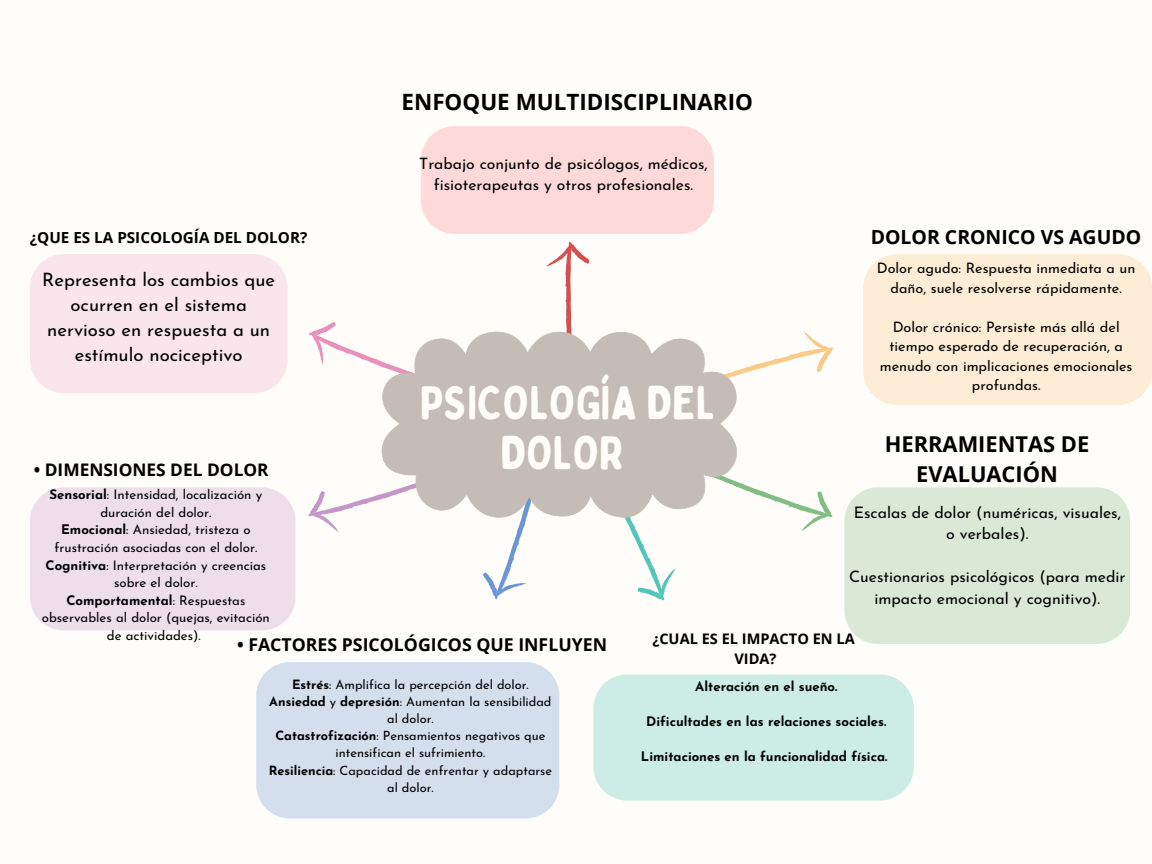
<style>
.page{position:relative;width:1152px;height:864px;background:#fffdf9}
.page>*{position:absolute;margin:0;border:0;box-sizing:border-box;transform-origin:0 0}
.t1{font:47.1px/49.5px "Bobby Jones Soft";color:#fffdf9;text-align:center}
.t2{font:700 22.5px "Open Sans";color:#000}
.t3{font:700 21.9px/30.3px "Open Sans";color:#000;text-align:center}
.t4{font:700 19.5px "Open Sans";color:#000}
.t5{font:18.45px/25px "Josefin Sans";color:#000;text-align:center}
.t6{font:700 17.7px "Open Sans";color:#000}
.t7{font:700 17.25px "Open Sans";color:#000}
.t8{font:15.9px/21.5px "Josefin Sans";color:#000;text-align:center}
.t9{font:15.75px/21.3px "Josefin Sans";color:#000;text-align:center}
.t10{font:700 15.3px "Open Sans";color:#000}
.t11{font:700 14.55px "Open Sans";color:#000}
.t12{font:14.4px/19.5px "Josefin Sans";color:#000;text-align:center}
.t13{font:13.2px/17.5px "Josefin Sans";color:#000;text-align:center}
.t14{font:700 13.2px "Josefin Sans";color:#000}
.t15{font:12.75px/17px "Josefin Sans";color:#000;text-align:center}
.s1{font-weight:700}
</style>
<div class="page">
<svg style="left:546px;top:241px;width:44px;height:89px"></svg>
<svg style="left:309px;top:322px;width:64px;height:43px"></svg>
<svg style="left:308px;top:491px;width:65px;height:41px"></svg>
<svg style="left:744px;top:331px;width:90px;height:42px"></svg>
<div style="left:421px;top:126px;width:293px;height:108px;background:#fdd9d9"></div>
<svg style="left:483px;top:519px;width:43px;height:80px"></svg>
<div style="left:256px;top:662px;width:303px;height:157px;background:#d4dfee"></div>
<div style="left:593px;top:674px;width:321px;height:127px;background:#ccece5"></div>
<div style="left:844px;top:487px;width:286px;height:157px;background:#dae9d6"></div>
<div style="left:863px;top:254px;width:289px;height:151px;background:#fdedd7"></div>
<div style="left:30px;top:487px;width:266px;height:144px;background:#eddeea"></div>
<div style="left:30px;top:254px;width:258px;height:139px;background:#f9e5eb"></div>
<svg style="left:625px;top:484px;width:208px;height:117px"></svg>
<svg style="left:373px;top:358px;width:371px;height:161px"></svg>
<svg style="left:378px;top:330px;width:361px;height:188px;fill:#c4bdb7"></svg>
<p class="t2" style="left:402px;top:86px;width:353px">ENFOQUE MULTIDISCIPLINARIO</p>
<h6 class="t10" style="left:30px;top:227px;width:279px">¿QUE ES LA PSICOLOGÍA DEL DOLOR?</h6>
<h5 class="t5" style="left:42px;top:269px;width:234px">Representa los cambios que ocurren en el sistema nervioso en respuesta a un estímulo nociceptivo</h5>
<p class="t7" style="left:34px;top:458px;width:236px">• DIMENSIONES DEL DOLOR</p>
<h2 class="t9" style="left:419px;top:154px;width:290px">Trabajo conjunto de psicólogos, médicos, fisioterapeutas y otros profesionales.</h2>
<p class="t1" style="left:420px;top:379px;width:297px">PSICOLOGÍA DEL<br>DOLOR</p>
<p class="t4" style="left:871px;top:224px;width:272px">DOLOR CRONICO VS AGUDO</p>
<p class="t12" style="left:877px;top:260px;width:260px">Dolor agudo: Respuesta inmediata a un daño, suele resolverse rápidamente.</p>
<h1 class="t12" style="left:880px;top:318px;width:254px">Dolor crónico: Persiste más allá del tiempo esperado de recuperación, a menudo con implicaciones emocionales profundas.</h1>
<p class="t3" style="left:885px;top:428px;width:206px">HERRAMIENTAS DE<br>EVALUACIÓN</p>
<h2 class="t13" style="left:50px;top:487px;width:214px"><span class="s1">Sensorial</span>: Intensidad, localización y duración del dolor.</h2>
<p class="t13" style="left:55px;top:522px;width:204px"><span class="s1">Emocional</span>: Ansiedad, tristeza o frustración asociadas con el dolor.</p>
<p class="t13" style="left:46px;top:558px;width:222px"><span class="s1">Cognitiva</span>: Interpretación y creencias sobre el dolor.</p>
<p class="t13" style="left:42px;top:593px;width:230px"><span class="s1">Comportamental</span>: Respuestas observables al dolor (quejas, evitación de actividades).</p>
<p class="t8" style="left:854px;top:503px;width:269px">Escalas de dolor (numéricas, visuales, o verbales).</p>
<p class="t8" style="left:849px;top:568px;width:278px">Cuestionarios psicológicos (para medir impacto emocional y cognitivo).</p>
<h6 class="t6" style="left:237px;top:632px;width:371px">• FACTORES PSICOLÓGICOS QUE INFLUYEN</h6>
<p class="t11" style="left:652px;top:628px;width:204px">¿CUAL ES EL IMPACTO EN LA</p>
<p class="t11" style="left:734px;top:649px;width:44px">VIDA?</p>
<h6 class="t15" style="left:292px;top:678px;width:238px"><span class="s1">Estrés</span>: Amplifica la percepción del dolor.</h6>
<h3 class="t15" style="left:269px;top:695px;width:284px"><span class="s1">Ansiedad</span> y <span class="s1">depresión</span>: Aumentan la sensibilidad al dolor.</h3>
<p class="t15" style="left:275px;top:729px;width:272px"><span class="s1">Catastrofización</span>: Pensamientos negativos que intensifican el sufrimiento.</p>
<p class="t15" style="left:269px;top:763px;width:285px"><span class="s1">Resiliencia</span>: Capacidad de enfrentar y adaptarse al dolor.</p>
<h4 class="t14" style="left:695px;top:681px;width:144px">Alteración en el sueño.</h4>
<p class="t14" style="left:646px;top:716px;width:242px">Dificultades en las relaciones sociales.</p>
<p class="t14" style="left:641px;top:751px;width:248px">Limitaciones en la funcionalidad física.</p>
</div>
